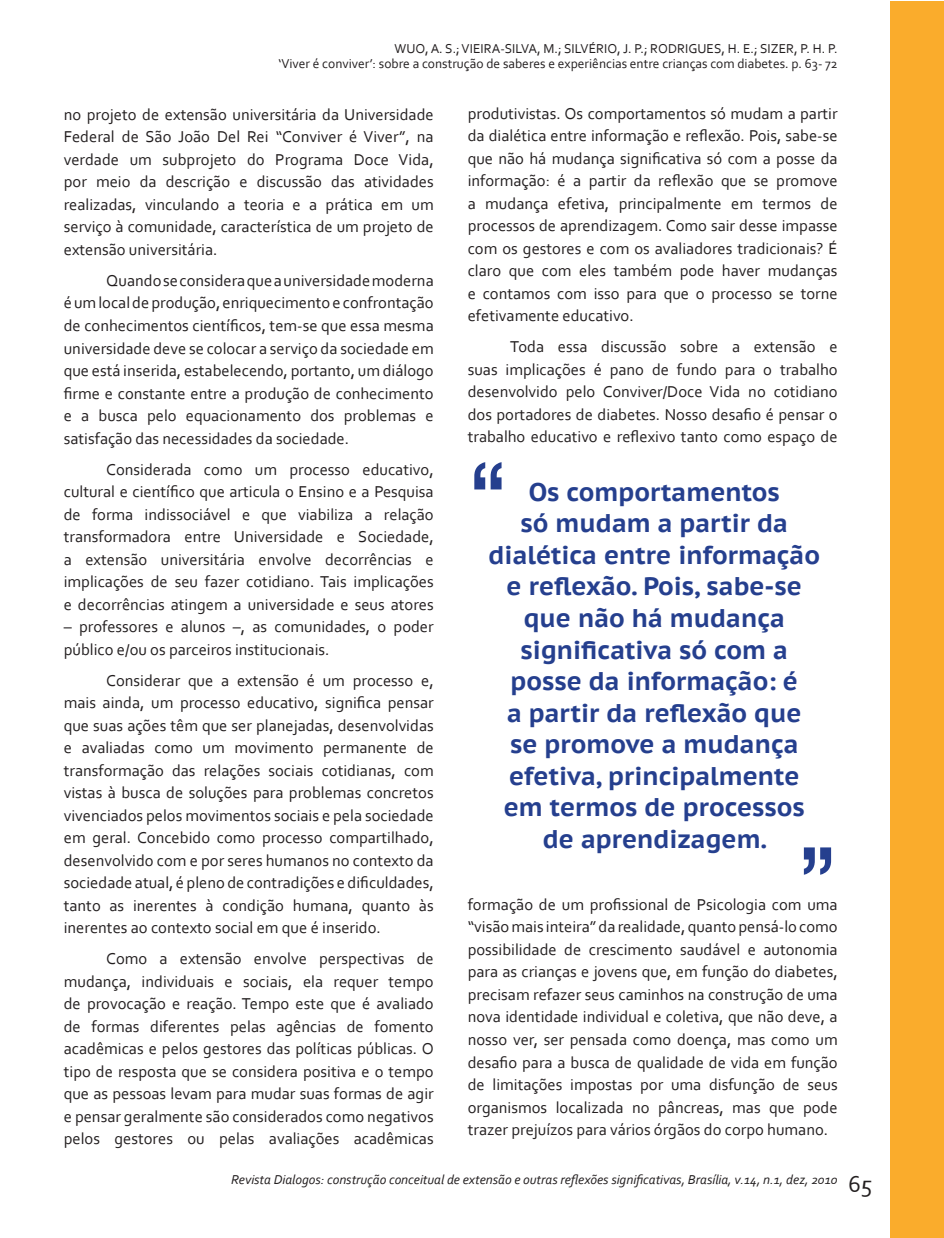
<style>
.page{position:relative;width:944px;height:1238px;background:#fff}
.page>*{position:absolute;margin:0;border:0;box-sizing:border-box;transform-origin:0 0}
.t1{font:108px "Bangla Sangam MN";color:#253f8e}
.tit-art{font:700 25.5px/31.5px "PT Sans Caption";color:#253f8e;text-align:center}
.t2{font:24px "Corbel";color:#231f20}
.t3{font:16.5px/22.5px "Corbel";color:#231f20;text-align:justify}
.cabeçalho{font:13.5px "Corbel";color:#231f20}
.t4{font:italic 13.5px "Corbel";color:#231f20}
</style>
<div class="page">
<div style="left:890px;top:2px;width:54px;height:1235px;background:#faac2c"></div>
<p class="cabeçalho" style="left:395px;top:40px;width:445px">WUO, A. S.; VIEIRA-SILVA, M.; SILVÉRIO, J. P.; RODRIGUES, H. E.; SIZER, P. H. P.</p>
<p class="cabeçalho" style="left:278px;top:55px;width:561px">‘Viver é conviver’: sobre a construção de saberes e experiências entre crianças com diabetes. p. 63- 72</p>
<p class="t3" style="left:64px;top:103px;width:371px">no projeto de extensão universitária da Universidade Federal de São João Del Rei “Conviver é Viver”, na verdade um subprojeto do Programa Doce Vida, por meio da descrição e discussão das atividades realizadas, vinculando a teoria e a prática em um serviço à comunidade, característica de um projeto de extensão universitária.</p>
<p class="t3" style="left:64px;top:269px;width:371px;text-indent:43px">Quando se considera que a universidade moderna é um local de produção, enriquecimento e confrontação de conhecimentos científicos, tem-se que essa mesma universidade deve se colocar a serviço da sociedade em que está inserida, estabelecendo, portanto, um diálogo firme e constante entre a produção de conhecimento e a busca pelo equacionamento dos problemas e satisfação das necessidades da sociedade.</p>
<p class="t3" style="left:64px;top:457px;width:371px;text-indent:43px">Considerada como um processo educativo, cultural e científico que articula o Ensino e a Pesquisa de forma indissociável e que viabiliza a relação transformadora entre Universidade e Sociedade, a extensão universitária envolve decorrências e implicações de seu fazer cotidiano. Tais implicações e decorrências atingem a universidade e seus atores</p>
<p class="t3" style="left:64px;top:615px;width:371px">– professores e alunos –, as comunidades, o poder público e/ou os parceiros institucionais.</p>
<p class="t3" style="left:64px;top:668px;width:371px;text-indent:43px">Considerar que a extensão é um processo e, mais ainda, um processo educativo, significa pensar que suas ações têm que ser planejadas, desenvolvidas e avaliadas como um movimento permanente de transformação das relações sociais cotidianas, com vistas à busca de soluções para problemas concretos vivenciados pelos movimentos sociais e pela sociedade em geral. Concebido como processo compartilhado, desenvolvido com e por seres humanos no contexto da sociedade atual, é pleno de contradições e dificuldades, tanto as inerentes à condição humana, quanto às inerentes ao contexto social em que é inserido.</p>
<p class="t3" style="left:64px;top:947px;width:371px;text-indent:43px">Como a extensão envolve perspectivas de mudança, individuais e sociais, ela requer tempo de provocação e reação. Tempo este que é avaliado de formas diferentes pelas agências de fomento acadêmicas e pelos gestores das políticas públicas. O tipo de resposta que se considera positiva e o tempo que as pessoas levam para mudar suas formas de agir e pensar geralmente são considerados como negativos pelos gestores ou pelas avaliações acadêmicas</p>
<p class="t3" style="left:468px;top:101px;width:371px">produtivistas. Os comportamentos só mudam a partir da dialética entre informação e reflexão. Pois, sabe-se que não há mudança significativa só com a posse da informação: é a partir da reflexão que se promove a mudança efetiva, principalmente em termos de processos de aprendizagem. Como sair desse impasse com os gestores e com os avaliadores tradicionais? É claro que com eles também pode haver mudanças e contamos com isso para que o processo se torne efetivamente educativo.</p>
<p class="t3" style="left:468px;top:335px;width:371px;text-indent:43px">Toda essa discussão sobre a extensão e suas implicações é pano de fundo para o trabalho desenvolvido pelo Conviver/Doce Vida no cotidiano dos portadores de diabetes. Nosso desafio é pensar o trabalho educativo e reflexivo tanto como espaço de</p>
<p class="tit-art" style="left:489px;top:475px;width:333px">Os comportamentos<br>só mudam a partir da dialética entre informação e reflexão. Pois, sabe-se que não há mudança significativa só com a posse da informação: é<br>a partir da reflexão que<br>se promove a mudança efetiva, principalmente em termos de processos de aprendizagem.</p>
<p class="t1" style="left:468px;top:437px;width:40px">“</p>
<p class="t1" style="left:838px;top:899px;width:40px;rotate:-180deg">“</p>
<p class="t3" style="left:468px;top:892px;width:371px">formação de um profissional de Psicologia com uma “visão mais inteira” da realidade, quanto pensá-lo como possibilidade de crescimento saudável e autonomia para as crianças e jovens que, em função do diabetes, precisam refazer seus caminhos na construção de uma nova identidade individual e coletiva, que não deve, a nosso ver, ser pensada como doença, mas como um desafio para a busca de qualidade de vida em função de limitações impostas por uma disfunção de seus organismos localizada no pâncreas, mas que pode trazer prejuízos para vários órgãos do corpo humano.</p>
<p class="t4" style="left:231px;top:1171px;width:608px">Revista Dialogos: construção conceitual de extensão e outras reflexões significativas, Brasília, v.14, n.1, dez, 2010</p>
<h3 class="t2" style="left:849px;top:1169px;width:25px">65</h3>
</div>
